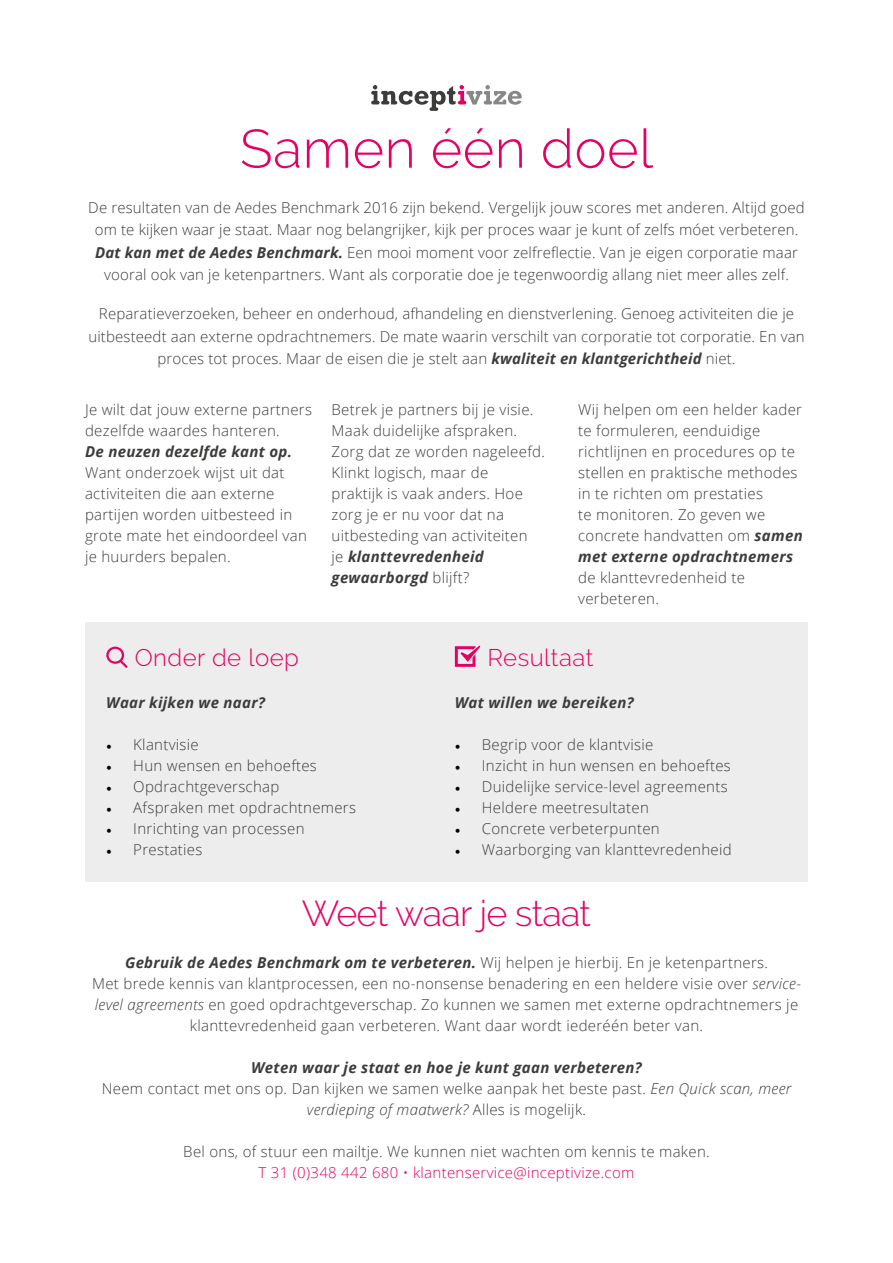
<style>
.page{position:relative;width:893px;height:1263px;background:#fff}
.page>*{position:absolute;margin:0;border:0;box-sizing:border-box;transform-origin:0 0}
.t1{font:300 54px "Raleway";letter-spacing:.01em;color:#e60062}
.t2{font:300 36px "Raleway";letter-spacing:-.02em;color:#e60062}
.t3{font:300 24px "Raleway";letter-spacing:.02em;color:#e60062}
.t4{font:300 15px/21px "Open Sans";letter-spacing:.02em;color:#3c3c3b}
.t5{font:italic 700 15px "Open Sans";letter-spacing:.02em;color:#3c3c3b}
.t6{font:300 15px "Open Sans";letter-spacing:.02em;color:#e60062}
.s1{font-weight:700;font-style:italic}
.s2{font-family:"Minion Pro";font-weight:400;color:#000}
.s3{font-style:italic}
</style>
<div class="page">
<div style="left:85px;top:622px;width:723px;height:260px;background:#ededed"></div>
<svg style="left:106px;top:647px;width:22px;height:21px"></svg>
<svg style="left:455px;top:645px;width:25px;height:22px"></svg>
<svg style="left:371px;top:85px;width:151px;height:26px"></svg>
<h1 class="t1" style="left:240px;top:117px;width:415px">Samen één doel</h1>
<p class="t4" style="left:88px;top:196px;width:718px;line-height:22.5px;text-align:center">De resultaten van de Aedes Benchmark 2016 zijn bekend. Vergelijk jouw scores met anderen. Altijd goed om te kijken waar je staat. Maar nog belangrijker, kijk per proces waar je kunt of zelfs móet verbeteren.<br><span class="s1">Dat kan met de Aedes Benchmark.</span> Een mooi moment voor zelfreflectie. Van je eigen corporatie maar vooral ook van je ketenpartners. Want als corporatie doe je tegenwoordig allang niet meer alles zelf.</p>
<p class="t4" style="left:88px;top:302px;width:718px;line-height:22.5px;text-align:center">Reparatieverzoeken, beheer en onderhoud, afhandeling en dienstverlening. Genoeg activiteiten die je uitbesteedt aan externe opdrachtnemers. De mate waarin verschilt van corporatie tot corporatie. En van proces tot proces. Maar de eisen die je stelt aan <span class="s1">kwaliteit en klantgerichtheid</span> niet.</p>
<p class="t4" style="left:85px;top:398px;width:228px">Je wilt dat jouw externe partners dezelfde waardes hanteren.</p>
<p class="t5" style="left:85px;top:441px;width:209px">De neuzen dezelfde kant op.</p>
<p class="t4" style="left:85px;top:461px;width:223px">Want onderzoek wijst uit dat activiteiten die aan externe partijen worden uitbesteed in grote mate het eindoordeel van je huurders bepalen.</p>
<p class="t4" style="left:332px;top:398px;width:215px">Betrek je partners bij je visie.<br>Maak duidelijke afspraken.<br>Zorg dat ze worden nageleefd.<br>Klinkt logisch, maar de<br>praktijk is vaak anders. Hoe zorg je er nu voor dat na uitbesteding van activiteiten<br>je <span class="s1">klanttevredenheid gewaarborgd</span> blijft?</p>
<p class="t4" style="left:578px;top:398px;width:226px">Wij helpen om een helder kader te formuleren, eenduidige richtlijnen en procedures op te stellen en praktische methodes in te richten om prestaties<br>te monitoren. Zo geven we concrete handvatten om <span class="s1">samen met externe opdrachtnemers</span></p>
<p class="t4" style="left:578px;top:566px;width:168px">de klanttevredenheid te verbeteren.</p>
<h3 class="t3" style="left:135px;top:643px;width:166px">Onder de loep</h3>
<p class="t5" style="left:106px;top:692px;width:160px">Waar kijken we naar?</p>
<p class="t4" style="left:106px;top:733px;width:94px"><span class="s2">•</span> Klantvisie</p>
<p class="t4" style="left:106px;top:754px;width:212px"><span class="s2">•</span> Hun wensen en behoeftes</p>
<p class="t4" style="left:106px;top:775px;width:175px"><span class="s2">•</span> Opdrachtgeverschap</p>
<p class="t4" style="left:106px;top:796px;width:251px"><span class="s2">•</span> Afspraken met opdrachtnemers</p>
<p class="t4" style="left:106px;top:817px;width:200px"><span class="s2">•</span> Inrichting van processen</p>
<p class="t4" style="left:106px;top:838px;width:98px"><span class="s2">•</span> Prestaties</p>
<h3 class="t3" style="left:487px;top:643px;width:107px">Resultaat</h3>
<p class="t5" style="left:455px;top:692px;width:180px">Wat willen we bereiken?</p>
<p class="t4" style="left:455px;top:733px;width:200px"><span class="s2">•</span> Begrip voor de klantvisie</p>
<p class="t4" style="left:455px;top:754px;width:278px"><span class="s2">•</span> Inzicht in hun wensen en behoeftes</p>
<p class="t4" style="left:455px;top:775px;width:274px"><span class="s2">•</span> Duidelijke service-level agreements</p>
<p class="t4" style="left:455px;top:796px;width:195px"><span class="s2">•</span> Heldere meetresultaten</p>
<p class="t4" style="left:455px;top:817px;width:206px"><span class="s2">•</span> Concrete verbeterpunten</p>
<p class="t4" style="left:455px;top:838px;width:278px"><span class="s2">•</span> Waarborging van klanttevredenheid</p>
<h2 class="t2" style="left:302px;top:892px;width:291px">Weet waar je staat</h2>
<p class="t4" style="left:92px;top:951px;width:710px;text-align:center"><span class="s1">Gebruik de Aedes Benchmark om te verbeteren.</span> Wij helpen je hierbij. En je ketenpartners.<br>Met brede kennis van klantprocessen, een no-nonsense benadering en een heldere visie over <span class="s3">service&shy;level agreements</span> en goed opdrachtgeverschap. Zo kunnen we samen met externe opdrachtnemers je klanttevredenheid gaan verbeteren. Want daar wordt iederéén beter van.</p>
<p class="t4" style="left:102px;top:1056px;width:691px;text-align:center"><span class="s1">Weten waar je staat en hoe je kunt gaan verbeteren?<br></span>Neem contact met ons op. Dan kijken we samen welke aanpak het beste past. <span class="s3">Een Quick scan, meer verdieping of maatwerk?</span> Alles is mogelijk.</p>
<p class="t4" style="left:183px;top:1140px;width:528px">Bel ons, of stuur een mailtje. We kunnen niet wachten om kennis te maken.</p>
<p class="t6" style="left:259px;top:1162px;width:377px">T 31 (0)348 442 680 • klantenservice@inceptivize.com</p>
</div>
